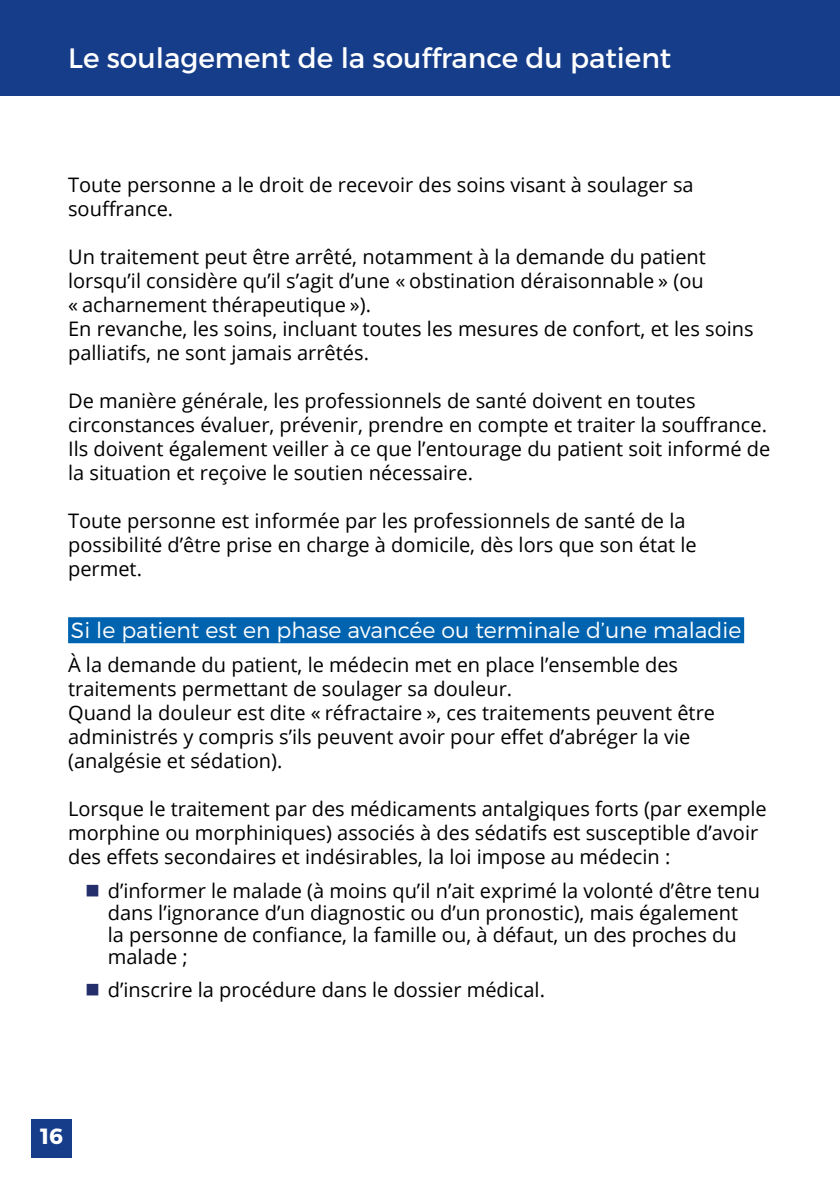
<style>
.page{position:relative;width:840px;height:1191px;background:#fff}
.page>*{position:absolute;margin:0;border:0;box-sizing:border-box;transform-origin:0 0}
.t1{font:28px "Montserrat";color:#fff}
.t2{font:300 22px "Montserrat";color:#fff}
.t3{font:700 22px "Montserrat";color:#fff}
.t4{font:20px/24px "Open Sans";color:#000}
.s1{color:#232e6a}
</style>
<div class="page">
<div style="left:0;top:0;width:839px;height:96px;background:#153d8a"></div>
<div style="left:31px;top:1119px;width:41px;height:38px;background:#153d8a"></div>
<div style="left:68px;top:617px;width:675px;height:26px;background:#0063af"></div>
<h1 class="t1" style="left:68px;top:41px;width:604px">Le soulagement de la souffrance du patient</h1>
<p class="t4" style="left:68px;top:172px;width:626px">Toute personne a le droit de recevoir des soins visant à soulager sa souffrance.</p>
<p class="t4" style="left:68px;top:244px;width:686px">Un traitement peut être arrêté, notamment à la demande du patient lorsqu’il considère qu’il s’agit d’une « obstination déraisonnable » (ou<br>« acharnement thérapeutique »).<br>En revanche, les soins, incluant toutes les mesures de confort, et les soins palliatifs, ne sont jamais arrêtés.</p>
<p class="t4" style="left:68px;top:388px;width:703px">De manière générale, les professionnels de santé doivent en toutes circonstances évaluer, prévenir, prendre en compte et traiter la souffrance.<br>Ils doivent également veiller à ce que l’entourage du patient soit informé de la situation et reçoive le soutien nécessaire.</p>
<p class="t4" style="left:68px;top:508px;width:630px">Toute personne est informée par les professionnels de santé de la possibilité d’être prise en charge à domicile, dès lors que son état le permet.</p>
<p class="t2" style="left:71px;top:616px;width:671px">Si le patient est en phase avancée ou terminale d’une maladie</p>
<p class="t4" style="left:68px;top:652px;width:648px">À la demande du patient, le médecin met en place l’ensemble des traitements permettant de soulager sa douleur.<br>Quand la douleur est dite « réfractaire », ces traitements peuvent être administrés y compris s’ils peuvent avoir pour effet d’abréger la vie (analgésie et sédation).</p>
<p class="t4" style="left:68px;top:796px;width:699px">Lorsque le traitement par des médicaments antalgiques forts (par exemple morphine ou morphiniques) associés à des sédatifs est susceptible d’avoir des effets secondaires et indésirables, la loi impose au médecin :</p>
<p class="t4" style="left:108px;top:879px;width:653px;line-height:22px;text-indent:-23px"><span class="s1">■</span> d’informer le malade (à moins qu’il n’ait exprimé la volonté d’être tenu dans l’ignorance d’un diagnostic ou d’un pronostic), mais également<br>la personne de confiance, la famille ou, à défaut, un des proches du malade ;</p>
<p class="t4" style="left:85px;top:977px;width:461px"><span class="s1">■</span> d’inscrire la procédure dans le dossier médical.</p>
<p class="t3" style="left:40px;top:1122px;width:24px">16</p>
</div>
